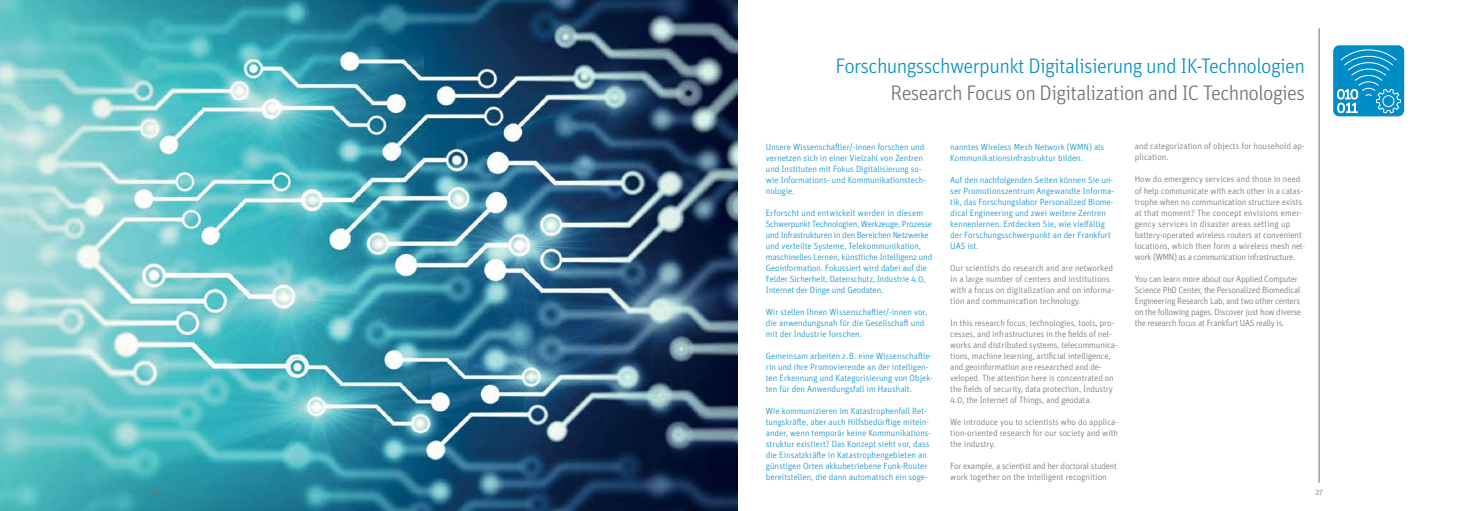
<style>
.page{position:relative;width:1475px;height:511px;background:#fff}
.page>*{position:absolute;margin:0;border:0;box-sizing:border-box;transform-origin:0 0}
.t1{font:300 21px "Unit Pro";letter-spacing:-.03em;color:#008dc7}
.t2{font:300 21px "Unit Pro";letter-spacing:-.03em;color:#6d6e71}
.t3{font:300 9px/11px "Unit Pro";color:#008dc7}
.t4{font:300 9px/11px "Unit Pro";letter-spacing:-.01em;color:#6d6e71}
.t5{font:300 8px "Unit Pro";color:#6d6e71}
</style>
<div class="page">
<img style="left:0;top:0;width:737px;height:510px">
<hr style="left:1318px;top:28px;width:1px;height:454px;background:#6d6e71">
<svg style="left:1332px;top:45px;width:71px;height:71px"></svg>
<svg style="left:1336px;top:46px;width:65px;height:68px;background:#259dcf"></svg>
<p class="t5" style="left:152px;top:486px;width:10px">26</p>
<h1 class="t1" style="left:835px;top:52px;width:471px">Forschungsschwerpunkt Digitalisierung und IK-Technologien</h1>
<h1 class="t2" style="left:890px;top:79px;width:416px">Research Focus on Digitalization and IC Technologies</h1>
<p class="t3" style="left:765px;top:141px;width:162px">Unsere Wissenschaftler/-innen forschen und vernetzen sich in einer Vielzahl von Zentren und Instituten mit Fokus Digitalisierung so&shy;wie Informations- und Kommunikationstech&shy;nologie.</p>
<p class="t3" style="left:765px;top:206px;width:168px">Erforscht und entwickelt werden in diesem Schwerpunkt Technologien, Werkzeuge, Prozesse und Infrastrukturen in den Bereichen Netzwerke und verteilte Systeme, Telekommunikation, maschinelles Lernen, künstliche Intelligenz und Geoinformation. Fokussiert wird dabei auf die Felder Sicherheit, Datenschutz, Industrie 4.0, Internet der Dinge und Geodaten.</p>
<p class="t3" style="left:765px;top:305px;width:163px">Wir stellen Ihnen Wissenschaftler/-innen vor, die anwendungsnah für die Gesellschaft und mit der Industrie forschen.</p>
<p class="t3" style="left:765px;top:349px;width:169px">Gemeinsam arbeiten z. B. eine Wissenschaftle&shy;rin und ihre Promovierende an der intelligen&shy;ten Erkennung und Kategorisierung von Objek&shy;ten für den Anwendungsfall im Haushalt.</p>
<p class="t3" style="left:765px;top:404px;width:167px">Wie kommunizieren im Katastrophenfall Ret&shy;tungskräfte, aber auch Hilfsbedürftige mitein&shy;ander, wenn temporär keine Kommunikations&shy;struktur existiert? Das Konzept sieht vor, dass die Einsatzkräfte in Katastrophengebieten an günstigen Orten akkubetriebene Funk-Router bereitstellen, die dann automatisch ein soge-</p>
<p class="t3" style="left:950px;top:140px;width:155px">nanntes Wireless Mesh Network (WMN) als<br>Kommunikationsinfrastruktur bilden.</p>
<p class="t3" style="left:950px;top:173px;width:165px">Auf den nachfolgenden Seiten können Sie un&shy;ser Promotionszentrum Angewandte Informa&shy;tik, das Forschungslabor Personalized Biome&shy;dical Engineering und zwei weitere Zentren kennenlernen. Entdecken Sie, wie vielfältig der Forschungsschwerpunkt an der Frankfurt UAS ist.</p>
<p class="t4" style="left:950px;top:261px;width:165px">Our scientists do research and are networked in a large number of centers and institutions with a focus on digitalization and on informa&shy;tion and communication technology.</p>
<p class="t4" style="left:950px;top:316px;width:169px">In this research focus, technologies, tools, pro&shy;cesses, and infrastructures in the fields of net&shy;works and distributed systems, telecommunica&shy;tions, machine learning, artificial intelligence, and geoinformation are researched and de&shy;veloped. The attention here is concentrated on the fields of security, data protection, Industry 4.0, the Internet of Things, and geodata.</p>
<p class="t4" style="left:950px;top:415px;width:169px;text-align:justify">We introduce you to scientists who do applica&shy;tion-oriented research for our society and with the industry.</p>
<p class="t4" style="left:950px;top:459px;width:168px">For example, a scientist and her doctoral student work together on the intelligent recognition</p>
<p class="t4" style="left:1134px;top:140px;width:171px">and categorization of objects for household ap&shy;plication.</p>
<p class="t4" style="left:1134px;top:173px;width:172px">How do emergency services and those in need of help communicate with each other in a catas&shy;trophe when no communication structure exists at that moment? The concept envisions emer&shy;gency services in disaster areas setting up battery-operated wireless routers at convenient locations, which then form a wireless mesh net&shy;work (WMN) as a communication infrastructure.</p>
<p class="t4" style="left:1134px;top:272px;width:168px">You can learn more about our Applied Computer Science PhD Center, the Personalized Biomedical Engineering Research Lab, and two other centers on the following pages. Discover just how diverse the research focus at Frankfurt UAS really is.</p>
<p class="t5" style="left:1315px;top:486px;width:9px">27</p>
</div>
